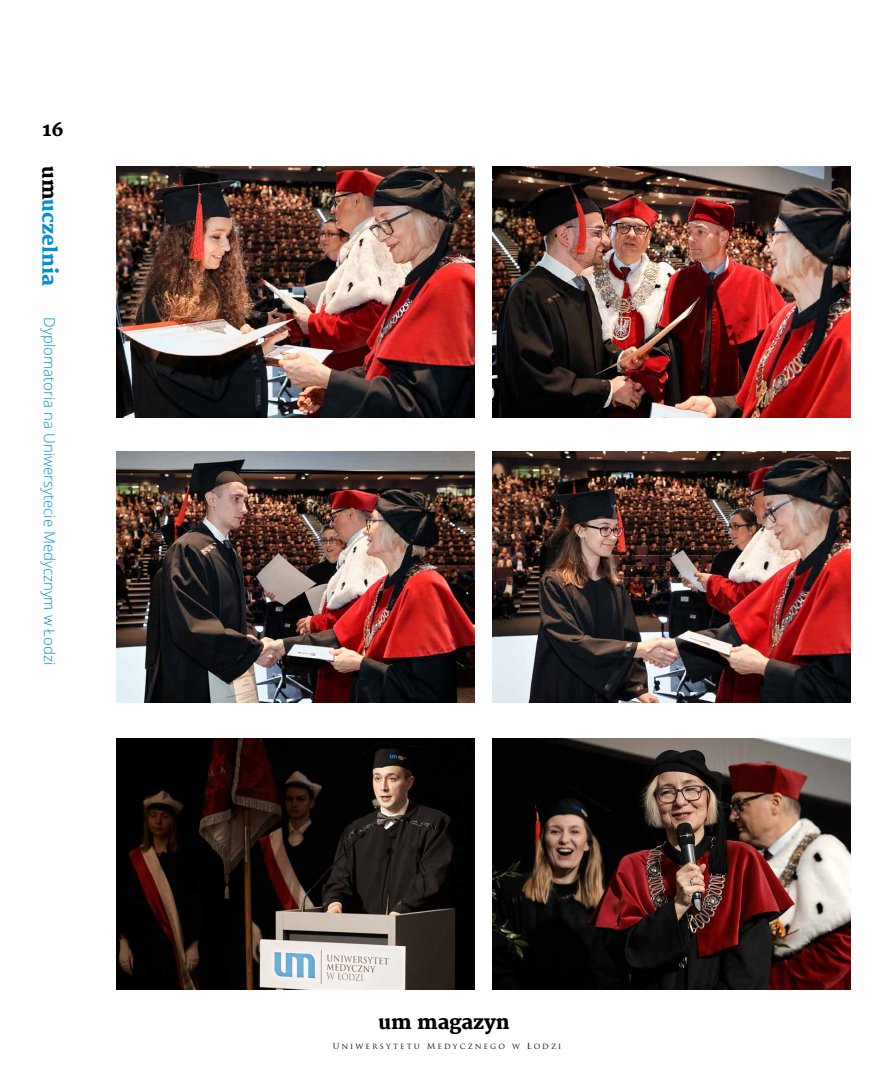
<style>
.page{position:relative;width:893px;height:1085px;background:#fff}
.page>*{position:absolute;margin:0;border:0;box-sizing:border-box;transform-origin:0 0}
.t1{font:800 19.5px "Merriweather";color:#0091d5}
.t2{font:800 19.5px "Merriweather";color:#000}
.t3{font:800 18.45px "Merriweather";color:#000}
.t4{font:300 15px "Open Sans";color:#0091d5}
.t5{font:8.25px "Trajan Pro";letter-spacing:.26em;color:#0a0a0b}
.s1{color:#000}
</style>
<div class="page">
<img style="left:116px;top:451px;width:358px;height:251px">
<img style="left:493px;top:451px;width:357px;height:251px">
<img style="left:116px;top:166px;width:358px;height:251px">
<img style="left:493px;top:166px;width:357px;height:251px">
<img style="left:116px;top:738px;width:358px;height:251px">
<img style="left:493px;top:738px;width:357px;height:251px">
<p class="t3" style="left:43px;top:119px;width:23px">16</p>
<h1 class="t1" style="left:61px;top:166px;width:121px;rotate:90deg"><span class="s1">um</span>uczelnia</h1>
<p class="t4" style="left:60px;top:317px;width:349px;rotate:90deg">Dyplomatoria na Uniwersytecie Medycznym w Łodzi</p>
<h1 class="t2" style="left:378px;top:1010px;width:133px">um magazyn</h1>
<p class="t5" style="left:333px;top:1040px;width:230px">Uniwersytetu Medycznego w Łodzi</p>
</div>
